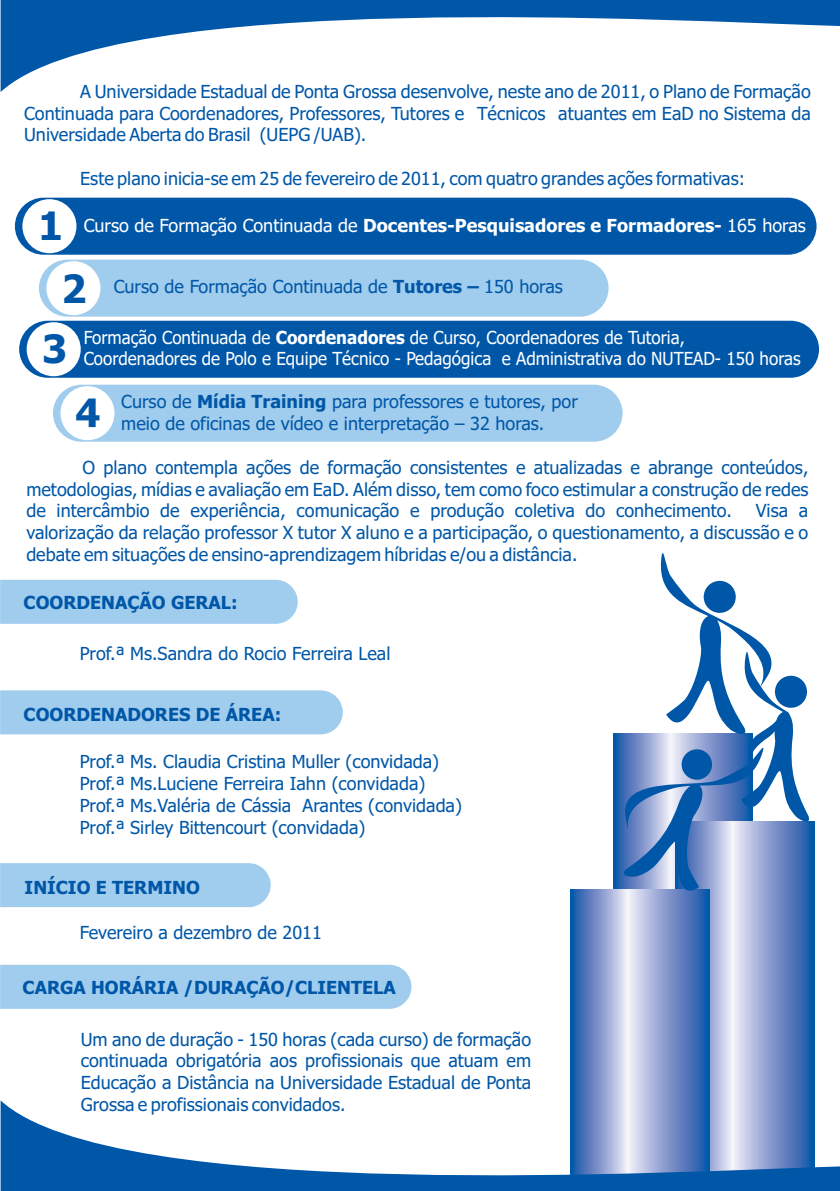
<style>
.page{position:relative;width:840px;height:1191px;background:#fff}
.page>*{position:absolute;margin:0;border:0;box-sizing:border-box;transform-origin:0 0}
.t1{font:700 39.2px/60.8px "Tahoma";color:#0057a8;text-align:center}
.t2{font:18px/21.8px "Tahoma";color:#0057a8;text-align:justify}
.t3{font:18px/21.8px "Tahoma";color:#fff;scale:.94 1}
.t4{font:700 18px "Tahoma";color:#0057a8}
.t5{font:18px "Tahoma";color:#fff}
.s1{font-weight:700}
</style>
<div class="page">
<div style="left:53px;top:385px;width:569px;height:57px;background:#a0cced;border-radius:28px"></div>
<div style="left:19px;top:321px;width:799px;height:57px;background:#0057a8;border-radius:29px"></div>
<div style="left:39px;top:260px;width:569px;height:57px;background:#a0cced;border-radius:29px"></div>
<div style="left:0;top:964px;width:411px;height:44px;background:#a0cced"></div>
<div style="left:0;top:863px;width:270px;height:44px;background:#a0cced"></div>
<div style="left:0;top:690px;width:342px;height:44px;background:#a0cced"></div>
<div style="left:0;top:580px;width:297px;height:44px;background:#a0cced"></div>
<svg style="left:709px;top:821px;width:104px;height:279px;background:#8fa5d2"></svg>
<svg style="left:570px;top:889px;width:139px;height:211px;background:#7f99cc"></svg>
<svg style="left:617px;top:553px;width:195px;height:354px"></svg>
<div style="left:15px;top:198px;width:801px;height:57px;background:#0057a8;border-radius:29px"></div>
<div style="left:22px;top:199px;width:54px;height:54px;background:#fff;border-radius:50%"></div>
<div style="left:46px;top:261px;width:54px;height:54px;background:#fff;border-radius:50%"></div>
<div style="left:27px;top:322px;width:54px;height:54px;background:#fff;border-radius:50%"></div>
<div style="left:60px;top:386px;width:54px;height:54px;background:#fff;border-radius:50%"></div>
<svg style="left:1px;top:0;width:838px;height:92px"></svg>
<svg style="left:1px;top:1100px;width:838px;height:91px"></svg>
<p class="t2" style="left:24px;top:82px;width:787px;text-indent:56px">A Universidade Estadual de Ponta Grossa desenvolve, neste ano de 2011, o Plano de Formação Continuada para Coordenadores, Professores, Tutores e Técnicos atuantes em EaD no Sistema da Universidade Aberta do Brasil (UEPG /UAB).</p>
<p class="t2" style="left:80px;top:169px;width:666px">Este plano inicia-se em 25 de fevereiro de 2011, com quatro grandes ações formativas:</p>
<h1 class="t1" style="left:38px;top:199px;width:26px">1</h1>
<p class="t5" style="left:84px;top:218px;width:723px">Curso de Formação Continuada de <span class="s1">Docentes-Pesquisadores e Formadores-</span> 165 horas</p>
<h1 class="t1" style="left:42px;top:261px;width:46px">2<br>3</h1>
<p class="t2" style="left:114px;top:277px;width:450px">Curso de Formação Continuada de <span class="s1">Tutores –</span> 150 horas</p>
<p class="t3" style="left:84px;top:328px;width:763px">Formação Continuada de <span class="s1">Coordenadores</span> de Curso, Coordenadores de Tutoria,<br>Coordenadores de Polo e Equipe Técnico - Pedagógica e Administrativa do NUTEAD- 150 horas</p>
<p class="t2" style="left:121px;top:392px;width:458px">Curso de <span class="s1">Mídia Training</span> para professores e tutores, por meio de oficinas de vídeo e interpretação – 32 horas.</p>
<h1 class="t1" style="left:75px;top:386px;width:26px">4</h1>
<p class="t2" style="left:26px;top:458px;width:783px;text-indent:56px">O plano contempla ações de formação consistentes e atualizadas e abrange conteúdos, metodologias, mídias e avaliação em EaD. Além disso, tem como foco estimular a construção de redes de intercâmbio de experiência, comunicação e produção coletiva do conhecimento.</p>
<p class="t2" style="left:26px;top:501px;width:783px;text-indent:729px">Visa a valorização da relação professor X tutor X aluno e a participação, o questionamento, a discussão e o debate em situações de ensino-aprendizagem híbridas e/ou a distância.</p>
<p class="t4" style="left:24px;top:595px;width:215px">COORDENAÇÃO GERAL:</p>
<p class="t2" style="left:80px;top:644px;width:312px">Prof.ª Ms.Sandra do Rocio Ferreira Leal</p>
<p class="t4" style="left:24px;top:707px;width:259px">COORDENADORES DE ÁREA:</p>
<p class="t2" style="left:80px;top:752px;width:383px;text-align:left">Prof.ª Ms. Claudia Cristina Muller (convidada)<br>Prof.ª Ms.Luciene Ferreira Iahn (convidada)<br>Prof.ª Ms.Valéria de Cássia Arantes (convidada)<br>Prof.ª Sirley Bittencourt (convidada)</p>
<p class="t4" style="left:25px;top:880px;width:177px">INÍCIO E TERMINO</p>
<p class="t2" style="left:80px;top:923px;width:243px">Fevereiro a dezembro de 2011</p>
<p class="t4" style="left:23px;top:980px;width:374px">CARGA HORÁRIA /DURAÇÃO/CLIENTELA</p>
<p class="t2" style="left:81px;top:1029px;width:452px">Um ano de duração - 150 horas (cada curso) de formação continuada obrigatória aos profissionais que atuam em Educação a Distância na Universidade Estadual de Ponta Grossa e profissionais convidados.</p>
</div>
